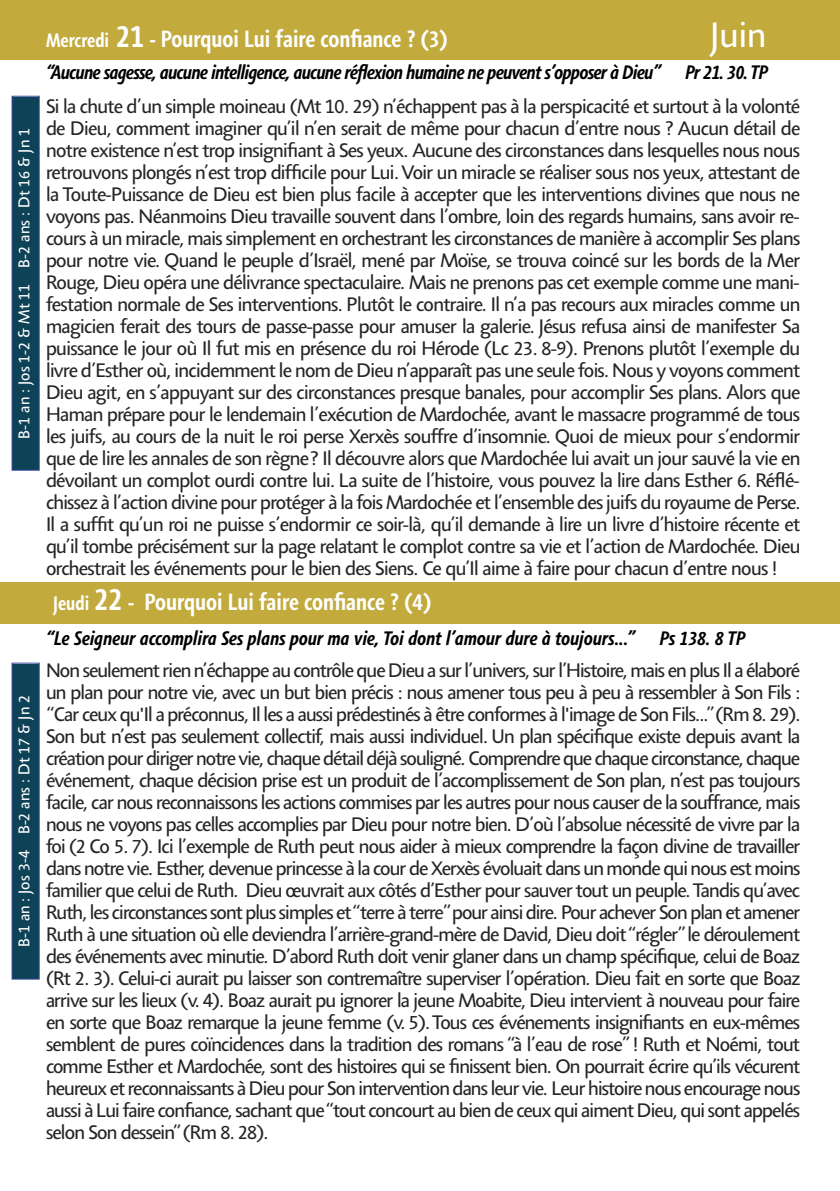
<style>
.page{position:relative;width:840px;height:1191px;background:#fff}
.page>*{position:absolute;margin:0;border:0;box-sizing:border-box;transform-origin:0 0}
.t1{font:36px "Agilita LT Std";color:#fff}
.t2{font:700 condensed 24px "Agilita LT Std";color:#fff}
.t3{font:20px/22px "Agilita LT Std";letter-spacing:-.04em;color:#262526;text-align:justify}
.t4{font:italic 700 condensed 20px "Agilita LT Std";letter-spacing:-.03em;color:#000}
.t5{font:italic 700 condensed 20px "Agilita LT Std";color:#000}
.t6{font:16px "Agilita LT Std";color:#fff}
.s1{font-size:20px}
.s2{font-size:32px}
</style>
<div class="page">
<div style="left:0;top:0;width:839px;height:60px;background:#c2aa3d"></div>
<div style="left:0;top:582px;width:839px;height:41px;background:#c2aa3d"></div>
<div style="left:13px;top:97px;width:26px;height:373px;background:#0e4257"></div>
<div style="left:12px;top:96px;width:28px;height:375px;border:1px solid #33489a"></div>
<div style="left:13px;top:663px;width:26px;height:315px;background:#0e4257"></div>
<div style="left:12px;top:662px;width:28px;height:317px;border:1px solid #33489a"></div>
<p class="t6" style="left:15px;top:438px;width:312px;rotate:-90deg">B-1 an : Jos 1-2 &amp; Mt 11 B-2 ans : Dt 16 &amp; Jn 1</p>
<p class="t6" style="left:15px;top:947px;width:254px;rotate:-90deg">B-1 an : Jos 3-4 B-2 ans : Dt 17 &amp; Jn 2</p>
<p class="t2" style="left:46px;top:29px;width:403px"><span class="s1">Mercredi</span> <span class="s2">21</span> - Pourquoi Lui faire confiance ? (3)</p>
<h1 class="t1" style="left:709px;top:15px;width:57px">Juin</h1>
<p class="t4" style="left:46px;top:60px;width:723px">“Aucune sagesse, aucune intelligence, aucune réflexion humaine ne peuvent s’opposer à Dieu” Pr 21. 30. TP</p>
<p class="t3" style="left:46px;top:96px;width:755px">Si la chute d’un simple moineau (Mt 10. 29) n’échappent pas à la perspicacité et surtout à la volonté de Dieu, comment imaginer qu’il n’en serait de même pour chacun d’entre nous ? Aucun détail de notre existence n’est trop insignifiant à Ses yeux. Aucune des circonstances dans lesquelles nous nous retrouvons plongés n’est trop difficile pour Lui. Voir un miracle se réaliser sous nos yeux, attestant de la Toute-Puissance de Dieu est bien plus facile à accepter que les interventions divines que nous ne voyons pas. Néanmoins Dieu travaille souvent dans l’ombre, loin des regards humains, sans avoir re&shy;cours à un miracle, mais simplement en orchestrant les circonstances de manière à accomplir Ses plans pour notre vie. Quand le peuple d’Israël, mené par Moïse, se trouva coincé sur les bords de la Mer Rouge, Dieu opéra une délivrance spectaculaire. Mais ne prenons pas cet exemple comme une mani&shy;festation normale de Ses interventions. Plutôt le contraire. Il n’a pas recours aux miracles comme un magicien ferait des tours de passe-passe pour amuser la galerie. Jésus refusa ainsi de manifester Sa puissance le jour où Il fut mis en présence du roi Hérode (Lc 23. 8-9). Prenons plutôt l’exemple du livre d’Esther où, incidemment le nom de Dieu n’apparaît pas une seule fois. Nous y voyons comment Dieu agit, en s’appuyant sur des circonstances presque banales, pour accomplir Ses plans. Alors que Haman prépare pour le lendemain l’exécution de Mardochée, avant le massacre programmé de tous les juifs, au cours de la nuit le roi perse Xerxès souffre d’insomnie. Quoi de mieux pour s’endormir que de lire les annales de son règne? Il découvre alors que Mardochée lui avait un jour sauvé la vie en dévoilant un complot ourdi contre lui. La suite de l’histoire, vous pouvez la lire dans Esther 6. Réflé&shy;chissez à l’action divine pour protéger à la fois Mardochée et l’ensemble des juifs du royaume de Perse.<br>Il a suffit qu’un roi ne puisse s’endormir ce soir-là, qu’il demande à lire un livre d’histoire récente et qu’il tombe précisément sur la page relatant le complot contre sa vie et l’action de Mardochée. Dieu orchestrait les événements pour le bien des Siens. Ce qu’Il aime à faire pour chacun d’entre nous !</p>
<p class="t2" style="left:53px;top:592px;width:379px"><span class="s1">Jeudi</span> <span class="s2">22</span> - Pourquoi Lui faire confiance ? (4)</p>
<p class="t5" style="left:46px;top:626px;width:700px">“Le Seigneur accomplira Ses plans pour ma vie, Toi dont l’amour dure à toujours...” Ps 138. 8 TP</p>
<p class="t3" style="left:46px;top:660px;width:755px">Non seulement rien n’échappe au contrôle que Dieu a sur l’univers, sur l’Histoire, mais en plus Il a élaboré un plan pour notre vie, avec un but bien précis : nous amener tous peu à peu à ressembler à Son Fils : “Car ceux qu'Il a préconnus, Il les a aussi prédestinés à être conformes à l'image de Son Fils...” (Rm 8. 29).<br>Son but n’est pas seulement collectif, mais aussi individuel. Un plan spécifique existe depuis avant la création pour diriger notre vie, chaque détail déjà souligné. Comprendre que chaque circonstance, chaque événement, chaque décision prise est un produit de l’accomplissement de Son plan, n’est pas toujours facile, car nous reconnaissons les actions commises par les autres pour nous causer de la souffrance, mais nous ne voyons pas celles accomplies par Dieu pour notre bien. D’où l’absolue nécessité de vivre par la foi (2 Co 5. 7). Ici l’exemple de Ruth peut nous aider à mieux comprendre la façon divine de travailler dans notre vie. Esther, devenue princesse à la cour de Xerxès évoluait dans un monde qui nous est moins familier que celui de Ruth. Dieu œuvrait aux côtés d’Esther pour sauver tout un peuple. Tandis qu’avec Ruth, les circonstances sont plus simples et “terre à terre” pour ainsi dire. Pour achever Son plan et amener Ruth à une situation où elle deviendra l’arrière-grand-mère de David, Dieu doit “régler” le déroulement des événements avec minutie. D’abord Ruth doit venir glaner dans un champ spécifique, celui de Boaz (Rt 2. 3). Celui-ci aurait pu laisser son contremaître superviser l’opération. Dieu fait en sorte que Boaz arrive sur les lieux (v. 4). Boaz aurait pu ignorer la jeune Moabite, Dieu intervient à nouveau pour faire en sorte que Boaz remarque la jeune femme (v. 5). Tous ces événements insignifiants en eux-mêmes semblent de pures coïncidences dans la tradition des romans “à l’eau de rose” ! Ruth et Noémi, tout comme Esther et Mardochée, sont des histoires qui se finissent bien. On pourrait écrire qu’ils vécurent heureux et reconnaissants à Dieu pour Son intervention dans leur vie. Leur histoire nous encourage nous aussi à Lui faire confiance, sachant que “tout concourt au bien de ceux qui aiment Dieu, qui sont appelés selon Son dessein” (Rm 8. 28).</p>
</div>
